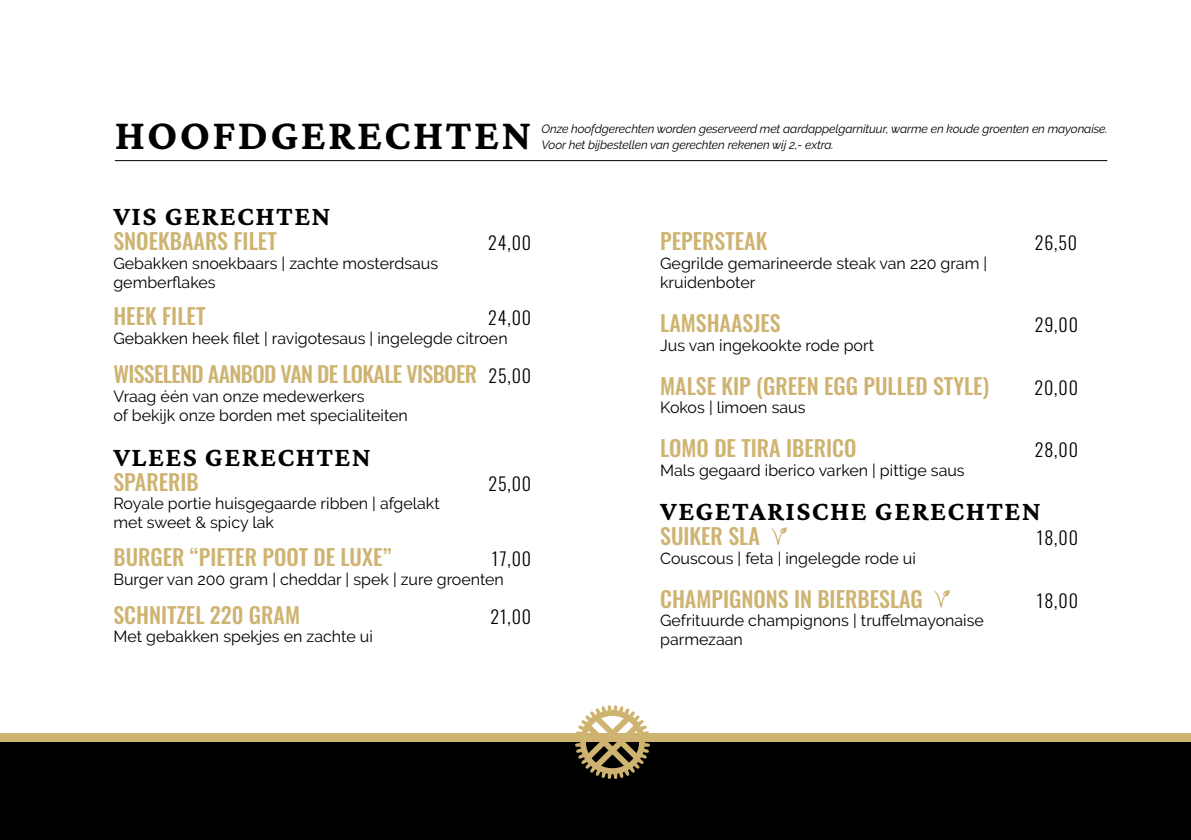
<style>
.page{position:relative;width:1191px;height:840px;background:#fff}
.page>*{position:absolute;margin:0;border:0;box-sizing:border-box;transform-origin:0 0}
.t1{font:700 44px "Crimson Pro";letter-spacing:.05em;color:#000}
.t2{font:700 28px "Crimson Pro";letter-spacing:.05em;color:#000}
.t3{font:500 22px "Oswald";color:#ceb371}
.t4{font:500 22px "Oswald";letter-spacing:-.03em;color:#ceb371}
.t5{font:300 18px "Oswald";letter-spacing:.05em;color:#000}
.t6{font:16px/18.8px "Raleway";color:#000}
.t7{font:italic 12px/16px "Raleway";letter-spacing:-.01em;color:#000}
.s1{font-weight:300;font-size:18px;color:#000}
</style>
<div class="page">
<div style="left:0;top:741px;width:1191px;height:98px;background:#000"></div>
<div style="left:0;top:733px;width:1191px;height:8px;background:#ceb371"></div>
<svg style="left:575px;top:705px;width:75px;height:73px"></svg>
<hr style="left:115px;top:160px;width:992px;height:1px;background:#000">
<svg style="left:771px;top:527px;width:16px;height:17px"></svg>
<svg style="left:933px;top:590px;width:17px;height:17px"></svg>
<h1 class="t1" style="left:115px;top:112px;width:418px">HOOFDGERECHTEN</h1>
<p class="t7" style="left:541px;top:120px;width:568px">Onze hoofdgerechten worden geserveerd met aardappelgarnituur, warme en koude groenten en mayonaise.<br>Voor het bijbestellen van gerechten rekenen wij 2,- extra.</p>
<h2 class="t2" style="left:113px;top:201px;width:219px">VIS GERECHTEN</h2>
<h3 class="t3" style="left:113px;top:226px;width:165px">SNOEKBAARS FILET</h3>
<p class="t5" style="left:488px;top:235px;width:45px">24,00</p>
<p class="t6" style="left:113px;top:253px;width:326px">Gebakken snoekbaars | zachte mosterdsaus gemberflakes</p>
<h3 class="t3" style="left:113px;top:301px;width:94px">HEEK FILET</h3>
<p class="t5" style="left:488px;top:310px;width:45px">24,00</p>
<p class="t6" style="left:113px;top:329px;width:396px">Gebakken heek filet | ravigotesaus | ingelegde citroen</p>
<h3 class="t4" style="left:113px;top:359px;width:419px">WISSELEND AANBOD VAN DE LOKALE VISBOER <span class="s1">25,00</span></h3>
<p class="t6" style="left:113px;top:386px;width:296px">Vraag één van onze medewerkers<br>of bekijk onze borden met specialiteiten</p>
<h2 class="t2" style="left:113px;top:442px;width:259px">VLEES GERECHTEN</h2>
<h3 class="t3" style="left:113px;top:467px;width:87px">SPARERIB</h3>
<p class="t5" style="left:488px;top:475px;width:44px">25,00</p>
<p class="t6" style="left:113px;top:494px;width:328px">Royale portie huisgegaarde ribben | afgelakt met sweet &amp; spicy lak</p>
<h3 class="t3" style="left:113px;top:542px;width:279px">BURGER “PIETER POOT DE LUXE”</h3>
<p class="t5" style="left:492px;top:551px;width:41px">17,00</p>
<p class="t6" style="left:113px;top:569px;width:392px">Burger van 200 gram | cheddar | spek | zure groenten</p>
<h3 class="t3" style="left:113px;top:599px;width:188px">SCHNITZEL 220 GRAM</h3>
<p class="t5" style="left:490px;top:608px;width:42px">21,00</p>
<p class="t6" style="left:113px;top:627px;width:261px">Met gebakken spekjes en zachte ui</p>
<h3 class="t3" style="left:660px;top:227px;width:109px">PEPERSTEAK</h3>
<p class="t5" style="left:1034px;top:235px;width:44px">26,50</p>
<p class="t6" style="left:660px;top:254px;width:328px">Gegrilde gemarineerde steak van 220 gram | kruidenboter</p>
<h3 class="t3" style="left:660px;top:308px;width:122px">LAMSHAASJES</h3>
<p class="t5" style="left:1034px;top:317px;width:45px">29,00</p>
<p class="t6" style="left:660px;top:335px;width:215px">Jus van ingekookte rode port</p>
<h3 class="t3" style="left:660px;top:371px;width:330px">MALSE KIP (GREEN EGG PULLED STYLE)</h3>
<p class="t5" style="left:1034px;top:379px;width:45px">20,00</p>
<p class="t6" style="left:660px;top:398px;width:147px">Kokos | limoen saus</p>
<h3 class="t3" style="left:660px;top:433px;width:198px">LOMO DE TIRA IBERICO</h3>
<p class="t5" style="left:1034px;top:442px;width:45px">28,00</p>
<p class="t6" style="left:660px;top:461px;width:306px">Mals gegaard iberico varken | pittige saus</p>
<h2 class="t2" style="left:660px;top:496px;width:382px">VEGETARISCHE GERECHTEN</h2>
<h3 class="t3" style="left:660px;top:521px;width:101px">SUIKER SLA</h3>
<p class="t5" style="left:1037px;top:530px;width:43px">18,00</p>
<p class="t6" style="left:660px;top:549px;width:257px">Couscous | feta | ingelegde rode ui</p>
<h3 class="t3" style="left:660px;top:584px;width:264px">CHAMPIGNONS IN BIERBESLAG</h3>
<p class="t5" style="left:1037px;top:592px;width:43px">18,00</p>
<p class="t6" style="left:660px;top:611px;width:325px">Gefrituurde champignons | truffelmayonaise parmezaan</p>
</div>
